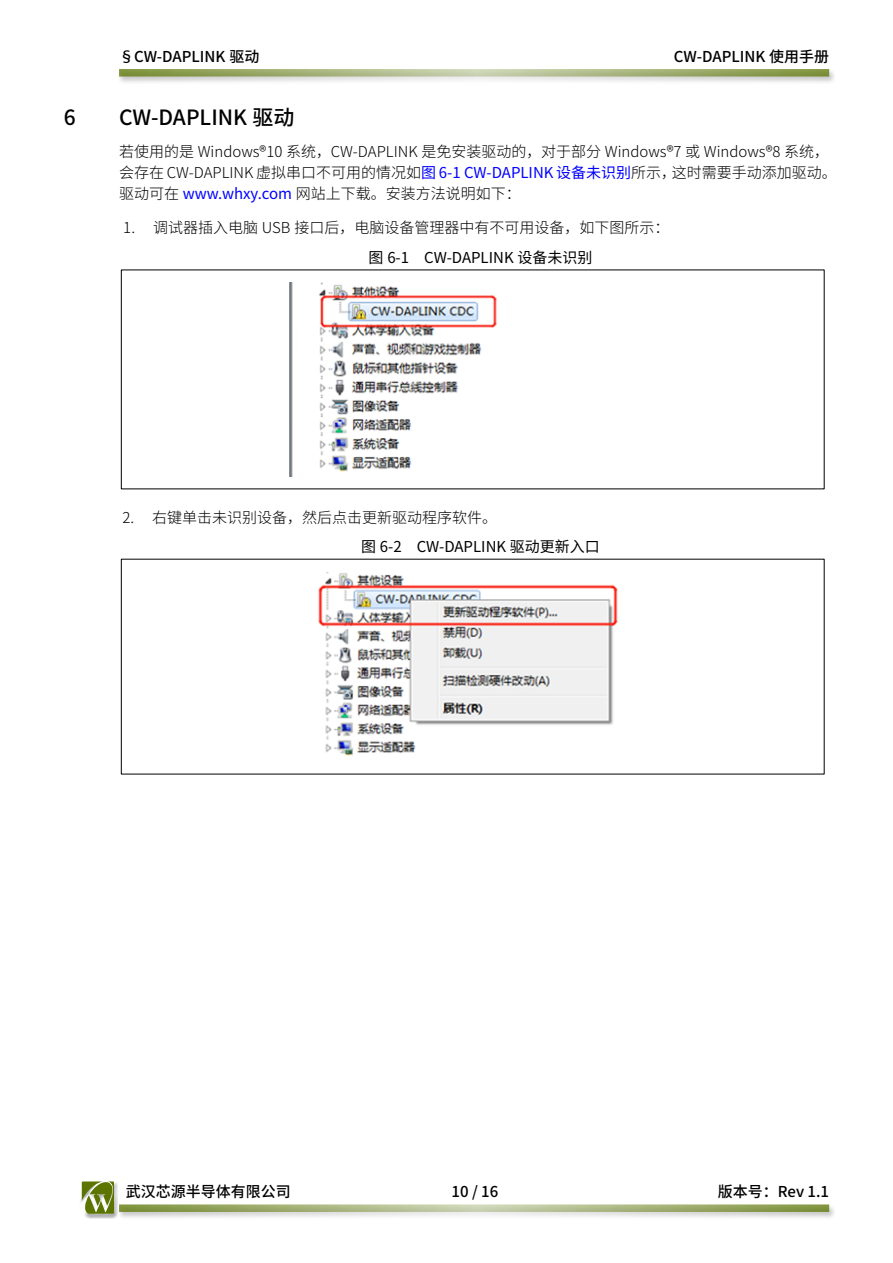
<style>
.page{position:relative;width:893px;height:1263px;background:#fff}
.page>*{position:absolute;margin:0;border:0;box-sizing:border-box;transform-origin:0 0}
.t1{font:500 21px "Source Han Sans SC";color:#000}
.t2{font:300 15px/21px "Source Han Sans SC";color:#000}
.t3{font:500 15px "Source Han Sans SC";color:#000}
.t4{font:15px "Source Han Sans SC";color:#000}
.s1{font-weight:400;color:#00f}
</style>
<div class="page">
<div style="left:78px;top:1179px;width:40px;height:39px;background:#000;opacity:.3"></div>
<svg style="left:82px;top:1181px;width:32px;height:33px"></svg>
<div style="left:116px;top:1203px;width:720px;height:17px;background:#000;opacity:.3"></div>
<svg style="left:119px;top:1204px;width:710px;height:8px;background:#a9b57f"></svg>
<div style="left:116px;top:68px;width:720px;height:17px;background:#000;opacity:.3"></div>
<svg style="left:119px;top:69px;width:710px;height:8px;background:#a6b37c"></svg>
<img style="left:290px;top:283px;width:207px;height:193px">
<img style="left:318px;top:572px;width:300px;height:184px">
<p class="t3" style="left:119px;top:48px;width:142px">§CW-DAPLINK 驱动</p>
<p class="t3" style="left:674px;top:48px;width:157px">CW-DAPLINK 使用手册</p>
<h1 class="t1" style="left:64px;top:105px;width:13px">6</h1>
<h1 class="t1" style="left:119px;top:105px;width:177px">CW-DAPLINK 驱动</h1>
<p class="t2" style="left:119px;top:142px;width:719px">若使用的是 Windows®10 系统，CW-DAPLINK 是免安装驱动的，对于部分 Windows®7 或 Windows®8 系统，会存在 CW-DAPLINK 虚拟串口不可用的情况如<span class="s1">图 6-1 CW-DAPLINK 设备未识别</span>所示，这时需要手动添加驱动。驱动可在 <span class="s1">www.whxy.com</span> 网站上下载。安装方法说明如下：</p>
<p class="t2" style="left:123px;top:218px;width:547px">1. 调试器插入电脑 USB 接口后，电脑设备管理器中有不可用设备，如下图所示：</p>
<p class="t4" style="left:369px;top:249px;width:225px">图 6-1 CW-DAPLINK 设备未识别</p>
<p class="t2" style="left:123px;top:507px;width:376px">2. 右键单击未识别设备，然后点击更新驱动程序软件。</p>
<p class="t4" style="left:361px;top:538px;width:240px">图 6-2 CW-DAPLINK 驱动更新入口</p>
<p class="t3" style="left:126px;top:1183px;width:166px">武汉芯源半导体有限公司</p>
<p class="t3" style="left:718px;top:1183px;width:113px">版本号：Rev 1.1</p>
<p class="t3" style="left:452px;top:1183px;width:48px">10 / 16</p>
</div>
